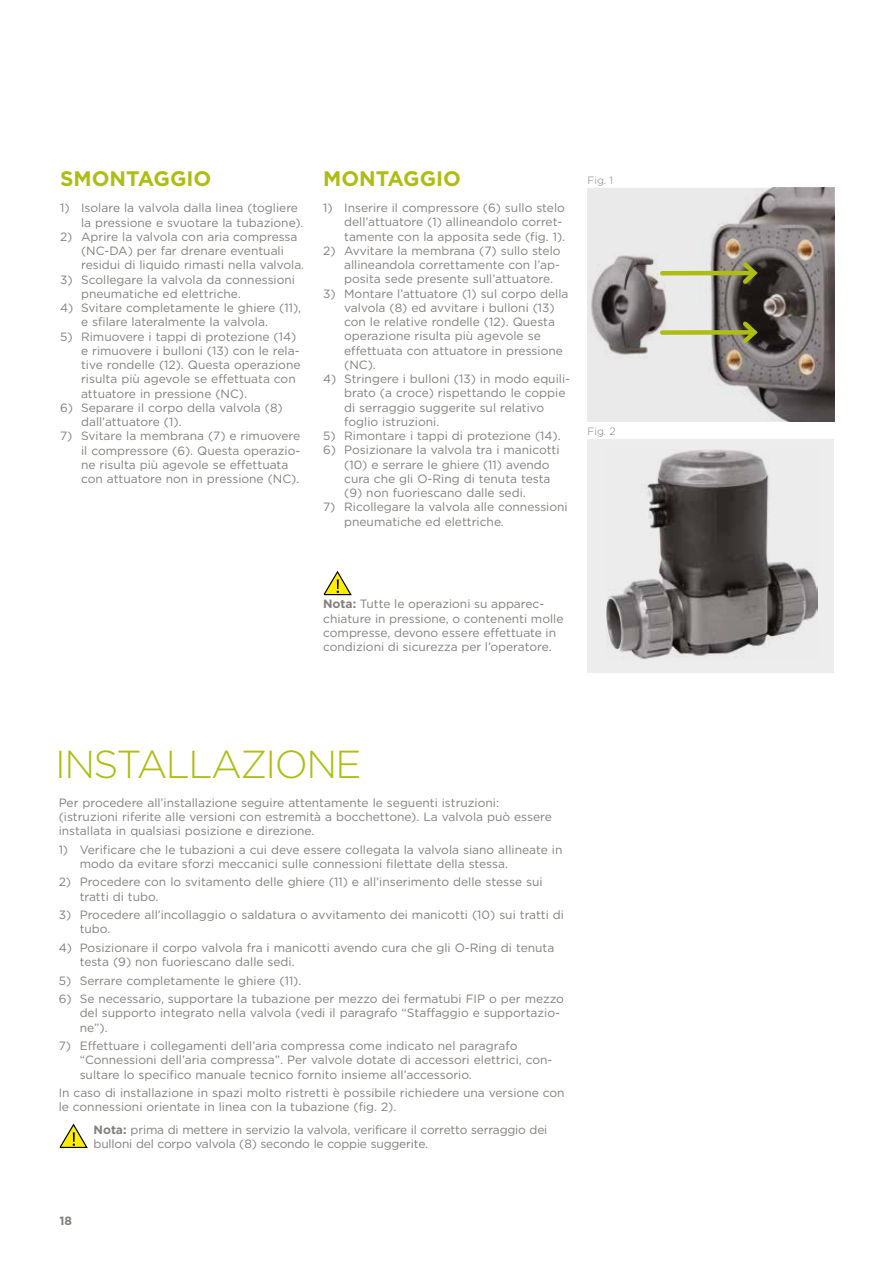
<style>
.page{position:relative;width:893px;height:1263px;background:#fff}
.page>*{position:absolute;margin:0;border:0;box-sizing:border-box;transform-origin:0 0}
.t1{font:300 39px "Gotham";letter-spacing:-.04em;color:#aebd14}
.t2{font:700 21px "Gotham";color:#aebd14}
.t3{font:12px/14.2px "Gotham";color:#827f7c}
.t4{font:700 12px "Gotham";color:#827f7c}
.t5{font:300 10.5px "Gotham";color:#827f7c}
.s1{font-weight:700}
</style>
<div class="page">
<div style="left:587px;top:439px;width:247px;height:234px;background:#ededed"></div>
<img style="left:607px;top:450px;width:210px;height:209px">
<svg style="left:323px;top:570px;width:29px;height:26px"></svg>
<svg style="left:59px;top:1123px;width:29px;height:25px"></svg>
<img style="left:587px;top:188px;width:247px;height:233px">
<hr style="left:662px;top:271px;width:92px;height:4px;background:#aebd14">
<svg style="left:739px;top:258px;width:22px;height:30px"></svg>
<div style="left:662px;top:330px;width:92px;height:5px;background:#aebd14"></div>
<svg style="left:739px;top:317px;width:22px;height:30px"></svg>
<h2 class="t2" style="left:60px;top:165px;width:153px">SMONTAGGIO</h2>
<h2 class="t2" style="left:323px;top:165px;width:139px">MONTAGGIO</h2>
<p class="t3" style="left:81px;top:201px;width:224px;text-indent:-21px">1) Isolare la valvola dalla linea (togliere la pressione e svuotare la tubazione).</p>
<p class="t3" style="left:81px;top:229px;width:225px;text-indent:-21px">2) Aprire la valvola con aria compressa (NC-DA) per far drenare eventuali residui di liquido rimasti nella valvola.</p>
<p class="t3" style="left:81px;top:272px;width:215px;text-indent:-21px">3) Scollegare la valvola da connessioni pneumatiche ed elettriche.</p>
<p class="t3" style="left:81px;top:300px;width:222px;text-indent:-21px">4) Svitare completamente le ghiere (11), e sfilare lateralmente la valvola.</p>
<p class="t3" style="left:81px;top:329px;width:221px;text-indent:-21px">5) Rimuovere i tappi di protezione (14) e rimuovere i bulloni (13) con le rela&shy;tive rondelle (12). Questa operazione risulta più agevole se effettuata con attuatore in pressione (NC).</p>
<p class="t3" style="left:81px;top:400px;width:203px;text-indent:-21px">6) Separare il corpo della valvola (8) dall’attuatore (1).</p>
<p class="t3" style="left:81px;top:429px;width:221px;text-indent:-21px">7) Svitare la membrana (7) e rimuovere il compressore (6). Questa operazio&shy;ne risulta più agevole se effettuata con attuatore non in pressione (NC).</p>
<p class="t3" style="left:344px;top:201px;width:222px;text-indent:-21px">1) Inserire il compressore (6) sullo stelo dell’attuatore (1) allineandolo corret&shy;tamente con la apposita sede (fig. 1).</p>
<p class="t3" style="left:344px;top:243px;width:218px;text-align:justify;text-indent:-21px">2) Avvitare la membrana (7) sullo stelo allineandola correttamente con l’ap&shy;posita sede presente sull’attuatore.</p>
<p class="t3" style="left:344px;top:286px;width:226px;text-indent:-21px">3) Montare l’attuatore (1) sul corpo della valvola (8) ed avvitare i bulloni (13) con le relative rondelle (12). Questa operazione risulta più agevole se effettuata con attuatore in pressione (NC).</p>
<p class="t3" style="left:344px;top:371px;width:227px;text-indent:-21px">4) Stringere i bulloni (13) in modo equili&shy;brato (a croce) rispettando le coppie di serraggio suggerite sul relativo foglio istruzioni.</p>
<p class="t3" style="left:323px;top:428px;width:239px">5) Rimontare i tappi di protezione (14).</p>
<p class="t3" style="left:344px;top:443px;width:217px;text-indent:-21px">6) Posizionare la valvola tra i manicotti (10) e serrare le ghiere (11) avendo cura che gli O-Ring di tenuta testa (9) non fuoriescano dalle sedi.</p>
<p class="t3" style="left:344px;top:500px;width:225px;text-indent:-21px">7) Ricollegare la valvola alle connessioni pneumatiche ed elettriche.</p>
<p class="t5" style="left:587px;top:173px;width:27px">Fig. 1</p>
<p class="t5" style="left:587px;top:424px;width:30px">Fig. 2</p>
<p class="t3" style="left:323px;top:596px;width:242px"><span class="s1">Nota:</span> Tutte le operazioni su apparec&shy;chiature in pressione, o contenenti molle compresse, devono essere effettuate in condizioni di sicurezza per l’operatore.</p>
<h1 class="t1" style="left:55px;top:739px;width:308px">INSTALLAZIONE</h1>
<p class="t3" style="left:59px;top:795px;width:495px">Per procedere all’installazione seguire attentamente le seguenti istruzioni: (istruzioni riferite alle versioni con estremità a bocchettone). La valvola può essere installata in qualsiasi posizione e direzione.</p>
<p class="t3" style="left:80px;top:842px;width:484px;text-indent:-21px">1) Verificare che le tubazioni a cui deve essere collegata la valvola siano allineate in modo da evitare sforzi meccanici sulle connessioni filettate della stessa.</p>
<p class="t3" style="left:80px;top:875px;width:464px;text-indent:-21px">2) Procedere con lo svitamento delle ghiere (11) e all’inserimento delle stesse sui tratti di tubo.</p>
<p class="t3" style="left:80px;top:907px;width:486px;text-indent:-21px">3) Procedere all’incollaggio o saldatura o avvitamento dei manicotti (10) sui tratti di tubo.</p>
<p class="t3" style="left:80px;top:940px;width:476px;text-indent:-21px">4) Posizionare il corpo valvola fra i manicotti avendo cura che gli O-Ring di tenuta testa (9) non fuoriescano dalle sedi.</p>
<p class="t3" style="left:59px;top:973px;width:244px">5) Serrare completamente le ghiere (11).</p>
<p class="t3" style="left:80px;top:991px;width:486px;text-indent:-21px">6) Se necessario, supportare la tubazione per mezzo dei fermatubi FIP o per mezzo del supporto integrato nella valvola (vedi il paragrafo “Staffaggio e supportazio&shy;ne”).</p>
<p class="t3" style="left:80px;top:1038px;width:474px;text-indent:-21px">7) Effettuare i collegamenti dell’aria compressa come indicato nel paragrafo “Connessioni dell’aria compressa”. Per valvole dotate di accessori elettrici, con&shy;sultare lo specifico manuale tecnico fornito insieme all’accessorio.</p>
<p class="t3" style="left:59px;top:1085px;width:507px">In caso di installazione in spazi molto ristretti è possibile richiedere una versione con le connessioni orientate in linea con la tubazione (fig. 2).</p>
<p class="t3" style="left:94px;top:1122px;width:455px"><span class="s1">Nota:</span> prima di mettere in servizio la valvola, verificare il corretto serraggio dei bulloni del corpo valvola (8) secondo le coppie suggerite.</p>
<p class="t4" style="left:60px;top:1212px;width:14px">18</p>
</div>
